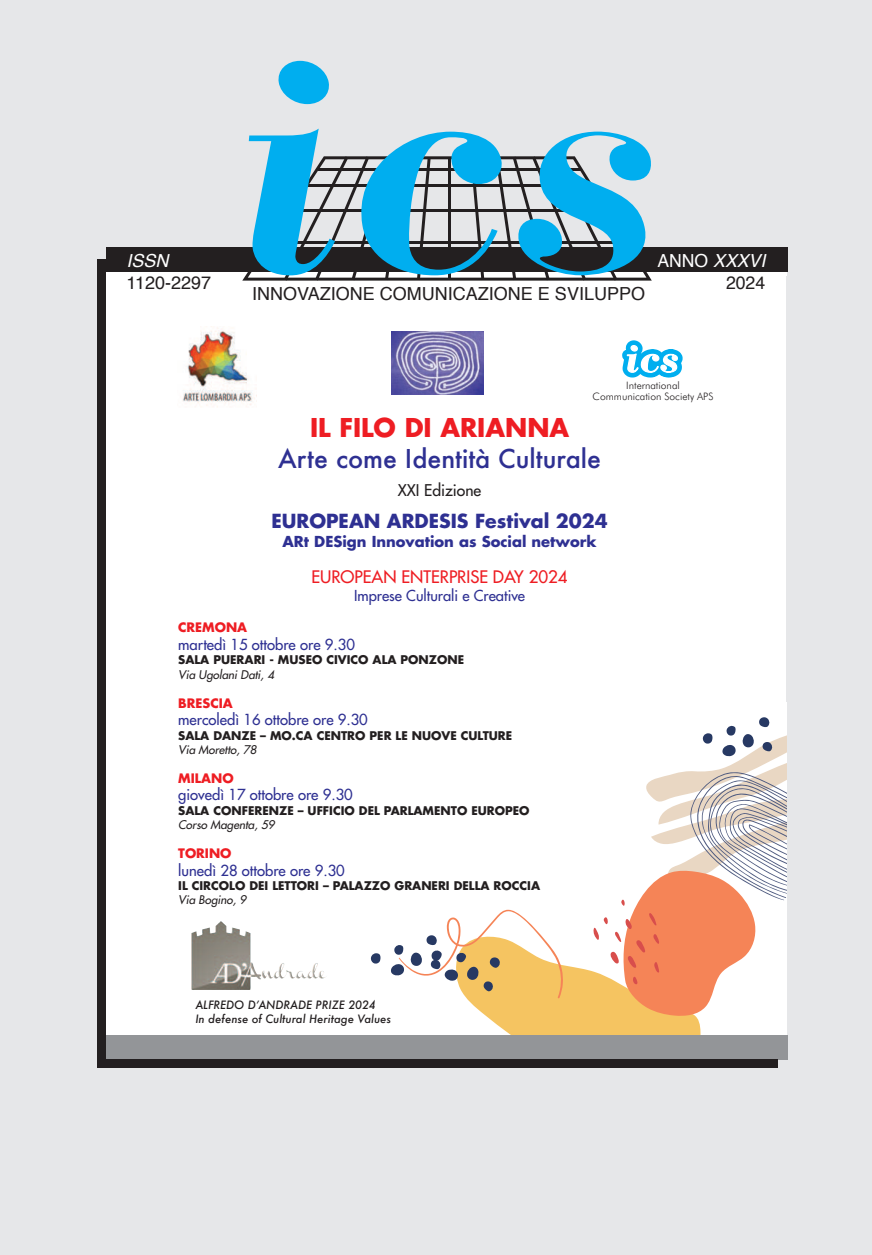
<style>
.page{position:relative;width:872px;height:1255px;background:#fff}
.page>*{position:absolute;margin:0;border:0;box-sizing:border-box;transform-origin:0 0}
.t1{font:500 25.2px "Futura";color:#2e3092}
.t2{font:700 25.2px "Futura Std";color:#ee1d23}
.t3{font:700 18.9px "Futura Std";color:#2e3092}
.t4{font:18px/21.6px "Helvetica";color:#231f20}
.t5{font:italic 18px/21.6px "Helvetica";color:#fff;text-align:right}
.t6{font:500 16.8px "Futura Std";color:#ee1d23}
.t7{font:500 15.75px "Futura Std";color:#231f20}
.t8{font:500 14.85px "Futura Std";color:#2e3092}
.t9{font:700 14.7px "Futura Std";color:#2e3092}
.t10{font:500 14.7px "Futura Std";color:#2e3092}
.t11{font:700 12.75px "Futura Std";color:#ee1d23}
.t12{font:700 11.7px "Futura Std";color:#231f20}
.t13{font:italic 500 11.7px "Futura Std";color:#231f20}
.t14{font:italic 500 11.25px/14.5px "Futura";color:#231f20}
.t15{font:300 10.35px/10.9px "Futura BT";color:#231f20;text-align:center}
.s1{font-style:italic;color:#fff}
.s2{font-style:italic}
.s3{font-style:normal}
.s4{font-style:normal;color:#231f20}
</style>
<div class="page">
<div style="left:0;top:0;width:872px;height:1254px;background:#e6e7e9"></div>
<div style="left:106px;top:247px;width:680px;height:808px;background:#fff"></div>
<div style="left:106px;top:247px;width:681px;height:25px;background:#231f20"></div>
<svg style="left:249px;top:61px;width:403px;height:219px"></svg>
<div style="left:106px;top:1034px;width:681px;height:25px;background:#939598"></div>
<div style="left:97px;top:260px;width:9px;height:799px;background:#231f20"></div>
<div style="left:98px;top:1059px;width:680px;height:8px;background:#231f20"></div>
<svg style="left:370px;top:717px;width:416px;height:317px"></svg>
<svg style="left:622px;top:340px;width:61px;height:38px"></svg>
<img style="left:182px;top:327px;width:73px;height:80px">
<div style="left:392px;top:327px;width:92px;height:71px;background:linear-gradient(to right,#fff,#fff)"></div>
<img style="left:392px;top:331px;width:92px;height:63px">
<div style="left:337px;top:685px;width:251px;height:217px;background:#fff"></div>
<img style="left:191px;top:921px;width:124px;height:69px">
<h3 class="t4" style="left:126px;top:251px;width:86px"><span class="s1">ISSN</span><span class="s2">:<br></span>1120-2297</h3>
<h3 class="t5" style="left:657px;top:251px;width:109px"><span class="s3">ANNO</span> XXXVI<br><span class="s4">2024</span></h3>
<h3 class="t4" style="left:252px;top:285px;width:394px">INNOVAZIONE COMUNICAZIONE E SVILUPPO</h3>
<p class="t15" style="left:592px;top:381px;width:122px">International<br>Communication Society APS</p>
<h1 class="t2" style="left:310px;top:414px;width:261px">IL FILO DI ARIANNA</h1>
<h1 class="t1" style="left:278px;top:441px;width:324px">Arte come Identità Culturale</h1>
<h3 class="t7" style="left:398px;top:482px;width:85px">XXI Edizione</h3>
<h2 class="t3" style="left:271px;top:510px;width:338px">EUROPEAN ARDESIS Festival 2024</h2>
<p class="t9" style="left:282px;top:533px;width:316px">ARt DESign Innovation as Social network</p>
<h3 class="t6" style="left:311px;top:568px;width:258px">EUROPEAN ENTERPRISE DAY 2024</h3>
<p class="t10" style="left:354px;top:588px;width:173px">Imprese Culturali e Creative</p>
<p class="t11" style="left:178px;top:620px;width:70px">CREMONA</p>
<p class="t8" style="left:178px;top:637px;width:178px">martedì 15 ottobre ore 9.30</p>
<p class="t12" style="left:178px;top:653px;width:287px">SALA PUERARI - MUSEO CIVICO ALA PONZONE</p>
<p class="t13" style="left:178px;top:668px;width:97px">Via Ugolani Dati, 4</p>
<p class="t11" style="left:178px;top:695px;width:56px">BRESCIA</p>
<p class="t8" style="left:178px;top:712px;width:191px">mercoledì 16 ottobre ore 9.30</p>
<p class="t12" style="left:178px;top:728px;width:335px">SALA DANZE – MO.CA CENTRO PER LE NUOVE CULTURE</p>
<p class="t13" style="left:178px;top:743px;width:80px">Via Moretto, 78</p>
<p class="t11" style="left:178px;top:771px;width:57px">MILANO</p>
<p class="t8" style="left:178px;top:787px;width:176px">giovedì 17 ottobre ore 9.30</p>
<p class="t12" style="left:178px;top:804px;width:353px">SALA CONFERENZE – UFFICIO DEL PARLAMENTO EUROPEO</p>
<p class="t13" style="left:178px;top:818px;width:98px">Corso Magenta, 59</p>
<p class="t11" style="left:178px;top:846px;width:55px">TORINO</p>
<p class="t8" style="left:178px;top:862px;width:168px">lunedì 28 ottobre ore 9.30</p>
<p class="t12" style="left:178px;top:879px;width:363px">IL CIRCOLO DEI LETTORI – PALAZZO GRANERI DELLA ROCCIA</p>
<p class="t13" style="left:178px;top:893px;width:70px">Via Bogino, 9</p>
<p class="t14" style="left:195px;top:996px;width:197px">ALFREDO D’ANDRADE PRIZE 2024<br>In defense of Cultural Heritage Values</p>
</div>
